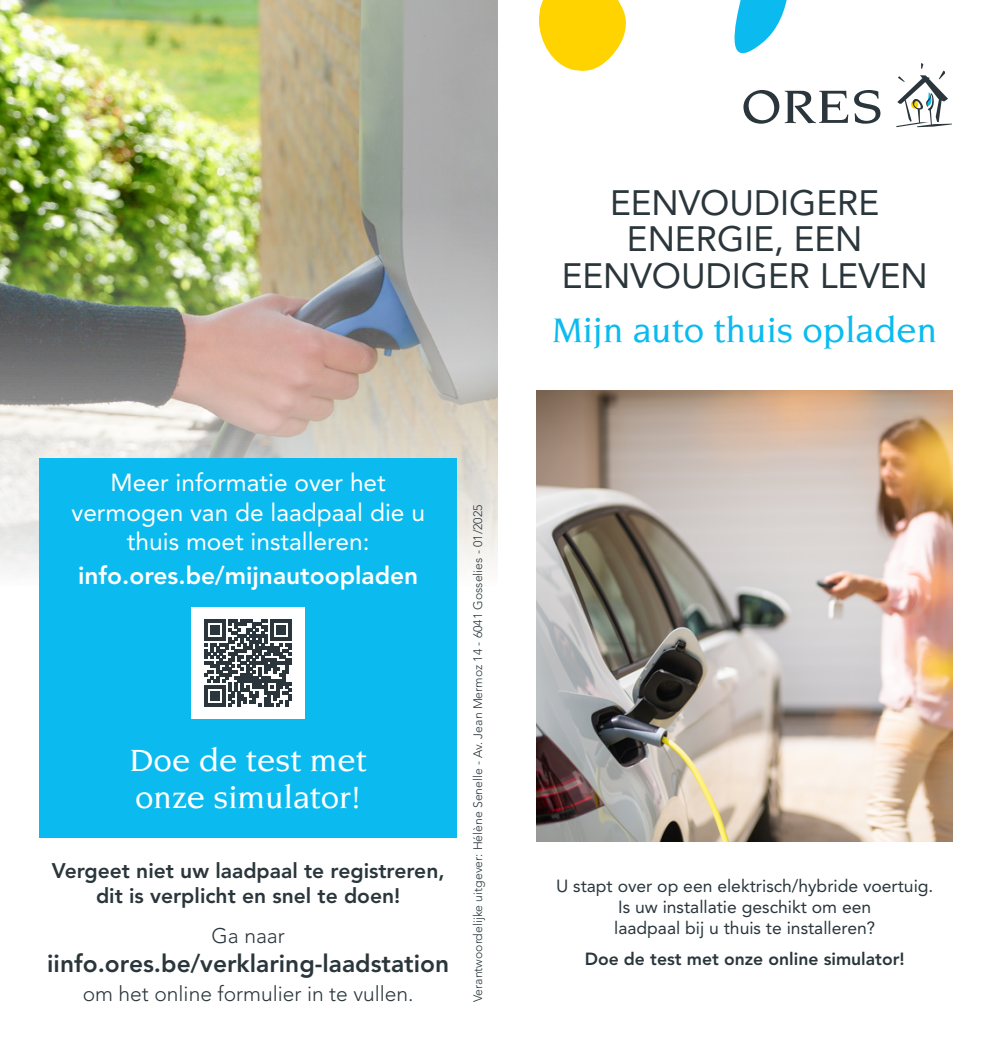
<style>
.page{position:relative;width:993px;height:1042px;background:#fff}
.page>*{position:absolute;margin:0;border:0;box-sizing:border-box;transform-origin:0 0}
.t1{font:500 36.75px "Novarese Std";color:#0bbbef}
.t2{font:35px/36.8px "Avenir LT Std";color:#2a363b;text-align:center}
.t3{font:500 33.25px/36.8px "Novarese Std";color:#fff}
.t4{font:24.5px/29.4px "Avenir LT Std";color:#fff;text-align:center}
.t5{font:800 24.5px "Avenir LT Std";color:#2a363b}
.t6{font:800 24.5px "Avenir LT Std";color:#fff}
.t7{font:800 21px/25.2px "Avenir LT Std";color:#2a363b;text-align:center}
.t8{font:300 21px "Avenir LT Std";color:#2a363b}
.t9{font:17.5px/21px "Avenir LT Std";color:#2a363b;text-align:center}
.t10{font:800 17.5px "Avenir LT Std";color:#2a363b}
.t11{font:300 12.25px "Avenir LT Std";color:#2a363b}
</style>
<div class="page">
<img style="left:0;top:0;width:498px;height:585px">
<svg style="left:743px;top:90px;width:137px;height:34px"></svg>
<svg style="left:896px;top:63px;width:55px;height:64px"></svg>
<svg style="left:734px;top:0;width:53px;height:54px"></svg>
<svg style="left:539px;top:0;width:87px;height:71px"></svg>
<img style="left:536px;top:391px;width:415px;height:450px">
<div style="left:40px;top:458px;width:416px;height:379px;background:#0bbbef"></div>
<div style="left:191px;top:608px;width:114px;height:111px;background:#fff"></div>
<svg style="left:205px;top:620px;width:87px;height:87px"></svg>
<p class="t4" style="left:71px;top:468px;width:355px">Meer informatie over het vermogen van de laadpaal die u thuis moet installeren:</p>
<p class="t6" style="left:78px;top:561px;width:341px">info.ores.be/mijnautoopladen</p>
<p class="t3" style="left:129px;top:742px;width:239px">Doe de test met onze simulator!</p>
<p class="t7" style="left:52px;top:858px;width:394px">Vergeet niet uw laadpaal te registreren, dit is verplicht en snel te doen!</p>
<p class="t8" style="left:211px;top:923px;width:75px">Ga naar</p>
<p class="t5" style="left:47px;top:949px;width:403px">iinfo.ores.be/verklaring-laadstation</p>
<p class="t8" style="left:83px;top:982px;width:332px">om het online formulier in te vullen.</p>
<p class="t11" style="left:470px;top:1002px;width:499px;rotate:-90deg">Verantwoordelijke uitgever: Hélène Senelle - Av. Jean Mermoz 14 - 6041 Gosselies - 01/2025</p>
<p class="t2" style="left:561px;top:184px;width:367px">EENVOUDIGERE<br>ENERGIE, EEN<br>EENVOUDIGER LEVEN</p>
<p class="t1" style="left:552px;top:310px;width:386px">Mijn auto thuis opladen</p>
<p class="t9" style="left:556px;top:875px;width:379px">U stapt over op een elektrisch/hybride voertuig.<br>Is uw installatie geschikt om een<br>laadpaal bij u thuis te installeren?</p>
<p class="t10" style="left:584px;top:948px;width:321px">Doe de test met onze online simulator!</p>
</div>
